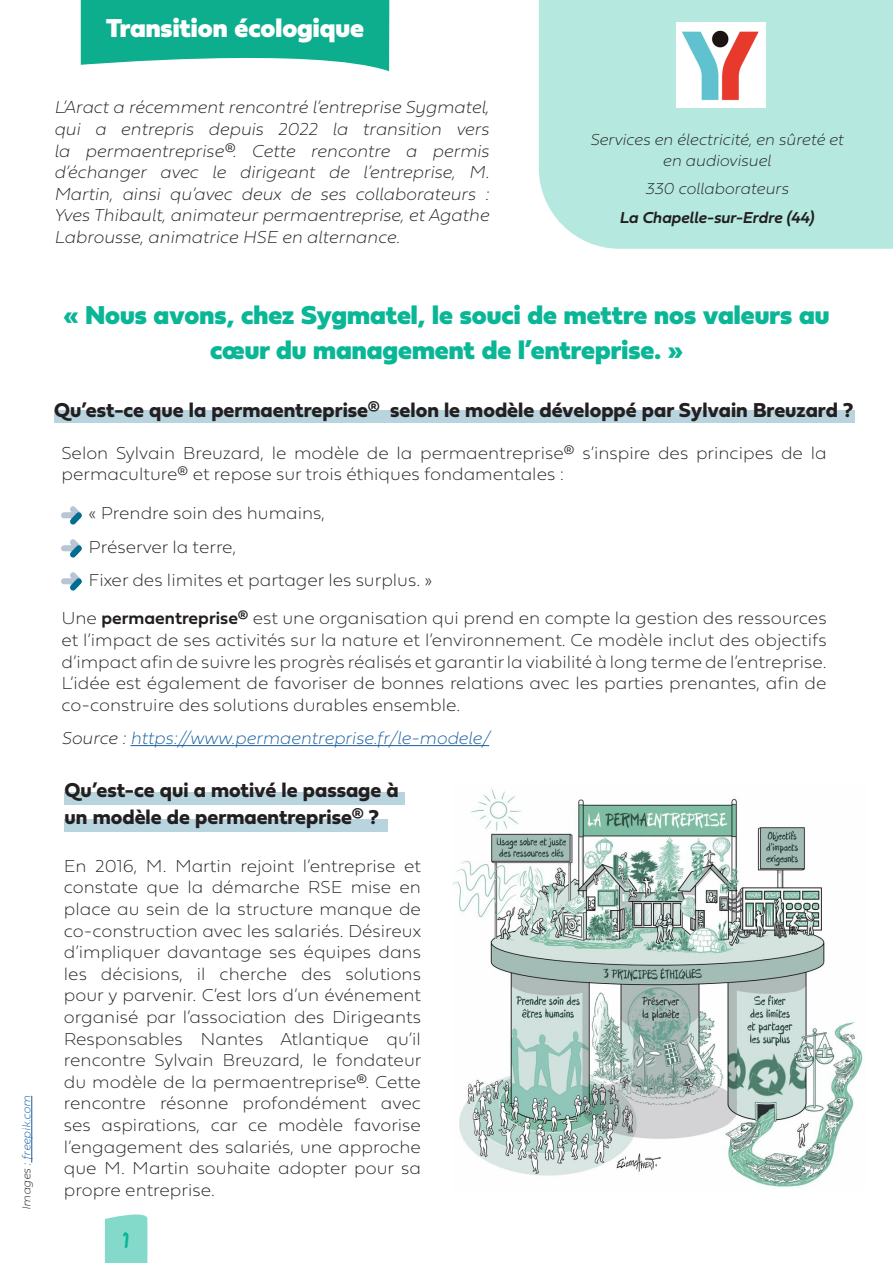
<style>
.page{position:relative;width:893px;height:1263px;background:#fff}
.page>*{position:absolute;margin:0;border:0;box-sizing:border-box;transform-origin:0 0}
.t1{font:27px/34.5px "Fieldwork Geo Black";color:#09b695;text-align:center}
.t2{font:27px "Fieldwork Geo Black";color:#fff}
.t3{font:21px "Fieldwork Geo Bold";color:#231f20}
.t4{font:18px/21.6px "Fieldwork Geo Hair";color:#231f20;text-align:justify}
.t5{font:18px/21.6px "Fieldwork Italic Hair";color:#231f20;text-align:justify}
.t6{font:18px "Fieldwork Italic Hair";color:#175d9e}
.t7{font:18px "Reknar";color:#09b695}
.t8{font:16.5px/21px "Fieldwork Italic Hair";color:#231f20;text-align:center}
.t9{font:italic 600 16.5px "Fieldwork";color:#231f20}
.t10{font:12px "Fieldwork Italic Hair";color:#175d9e}
.s1{color:#231f20}
.s2{font-family:"Fieldwork Geo Demibold"}
</style>
<div class="page">
<div style="left:105px;top:1214px;width:42px;height:49px;background:#84daca"></div>
<svg style="left:81px;top:0;width:308px;height:71px;background:#2fb99e"></svg>
<div style="left:539px;top:0;width:354px;height:249px;background:#b5e9df"></div>
<img style="left:677px;top:23px;width:88px;height:85px">
<div style="left:54px;top:410px;width:801px;height:13px;background:#b8d4de"></div>
<hr style="left:130px;top:745px;width:359px;height:1px;background:#175d9e">
<hr style="left:31px;top:1096px;width:1px;height:66px;background:#175d9e">
<img style="left:61px;top:506px;width:20px;height:18px">
<img style="left:61px;top:539px;width:20px;height:18px">
<img style="left:61px;top:572px;width:20px;height:19px">
<div style="left:65px;top:792px;width:340px;height:12px;background:#b8d4de"></div>
<div style="left:65px;top:819px;width:323px;height:12px;background:#b8d4de"></div>
<img style="left:452px;top:789px;width:411px;height:398px">
<p class="t2" style="left:106px;top:4px;width:259px">Transition écologique</p>
<p class="t5" style="left:54px;top:96px;width:436px">L’Aract a récemment rencontré l’entreprise Sygmatel, qui a entrepris depuis 2022 la transition vers la permaentreprise®. Cette rencontre a permis d’échanger avec le dirigeant de l’entreprise, M.<br>Martin, ainsi qu’avec deux de ses collaborateurs :<br>Yves Thibault, animateur permaentreprise, et Agathe Labrousse, animatrice HSE en alternance.</p>
<p class="t8" style="left:590px;top:128px;width:255px">Services en électricité, en sûreté et en audiovisuel</p>
<p class="t8" style="left:645px;top:177px;width:145px">330 collaborateurs</p>
<p class="t9" style="left:619px;top:204px;width:196px">La Chapelle-sur-Erdre (44)</p>
<p class="t10" style="left:17px;top:1210px;width:116px;rotate:-90deg"><span class="s1">Images :</span> freepik.com</p>
<p class="t1" style="left:64px;top:295px;width:767px">« Nous avons, chez Sygmatel, le souci de mettre nos valeurs au cœur du management de l’entreprise. »</p>
<p class="t3" style="left:54px;top:393px;width:801px">Qu’est-ce que la permaentreprise® selon le modèle développé par Sylvain Breuzard ?</p>
<p class="t4" style="left:61px;top:441px;width:767px">Selon Sylvain Breuzard, le modèle de la permaentreprise® s’inspire des principes de la permaculture® et repose sur trois éthiques fondamentales :</p>
<p class="t4" style="left:89px;top:502px;width:238px">« Prendre soin des humains,</p>
<p class="t4" style="left:89px;top:535px;width:149px">Préserver la terre,</p>
<p class="t4" style="left:89px;top:568px;width:345px">Fixer des limites et partager les surplus. »</p>
<p class="t4" style="left:61px;top:606px;width:767px">Une <span class="s2">permaentreprise®</span> est une organisation qui prend en compte la gestion des ressources et l’impact de ses activités sur la nature et l’environnement. Ce modèle inclut des objectifs d’impact afin de suivre les progrès réalisés et garantir la viabilité à long terme de l’entreprise.<br>L’idée est également de favoriser de bonnes relations avec les parties prenantes, afin de co-construire des solutions durables ensemble.</p>
<p class="t6" style="left:61px;top:723px;width:430px"><span class="s1">Source :</span> https://www.permaentreprise.fr/le-modele/</p>
<p class="t3" style="left:65px;top:774px;width:336px">Qu’est-ce qui a motivé le passage à</p>
<p class="t3" style="left:65px;top:801px;width:316px">un modèle de permaentreprise® ?</p>
<p class="t4" style="left:64px;top:854px;width:359px">En 2016, M. Martin rejoint l’entreprise et constate que la démarche RSE mise en place au sein de la structure manque de co-construction avec les salariés. Désireux d’impliquer davantage ses équipes dans les décisions, il cherche des solutions pour y parvenir. C’est lors d’un événement organisé par l’association des Dirigeants Responsables Nantes Atlantique qu’il rencontre Sylvain Breuzard, le fondateur du modèle de la permaentreprise®. Cette rencontre résonne profondément avec ses aspirations, car ce modèle favorise l’engagement des salariés, une approche que M. Martin souhaite adopter pour sa propre entreprise.</p>
<p class="t7" style="left:123px;top:1228px;width:8px">1</p>
</div>
